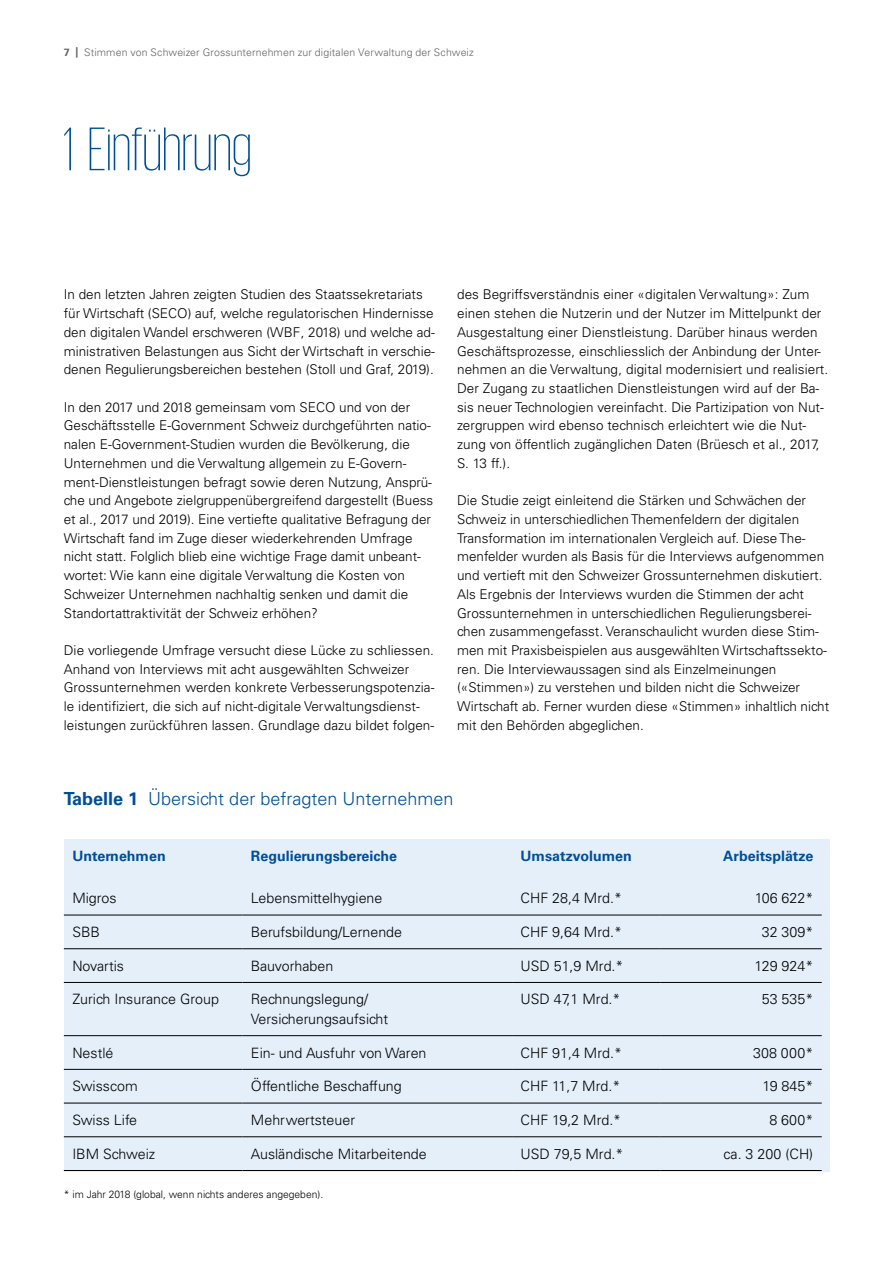
<style>
.page{position:relative;width:893px;height:1263px;background:#fff}
.page>*{position:absolute;margin:0;border:0;box-sizing:border-box;transform-origin:0 0}
.t1{font:200 63px "KPMG";color:#004e98}
.t2{font:300 18px "Univers LT Std";color:#004e98}
.t3{font:300 14.25px/19.5px "Univers LT Std";color:#000}
.t4{font:700 14.25px "Univers LT Std";color:#004e98}
.t5{font:300 13.5px/18.8px "Univers LT Std";color:#000}
.t6{font:300 10.5px "Univers LT Std";letter-spacing:.015em;color:#636466}
.t7{font:300 10.5px "Univers LT Std";color:#000}
.s1{font-weight:700}
</style>
<div class="page">
<div style="left:64px;top:839px;width:765px;height:332px;background:#e4effa"></div>
<hr style="left:64px;top:915px;width:178px;height:1px;background:#000">
<hr style="left:242px;top:915px;width:270px;height:1px;background:#000">
<hr style="left:512px;top:915px;width:148px;height:1px;background:#000">
<hr style="left:660px;top:915px;width:162px;height:1px;background:#000">
<hr style="left:64px;top:948px;width:178px;height:1px;background:#000">
<hr style="left:242px;top:948px;width:270px;height:1px;background:#000">
<hr style="left:512px;top:948px;width:148px;height:1px;background:#000">
<hr style="left:660px;top:948px;width:162px;height:1px;background:#000">
<hr style="left:64px;top:982px;width:178px;height:1px;background:#000">
<hr style="left:242px;top:982px;width:270px;height:1px;background:#000">
<hr style="left:512px;top:982px;width:148px;height:1px;background:#000">
<hr style="left:660px;top:982px;width:162px;height:1px;background:#000">
<hr style="left:64px;top:1035px;width:178px;height:1px;background:#000">
<hr style="left:242px;top:1035px;width:270px;height:1px;background:#000">
<hr style="left:512px;top:1035px;width:148px;height:1px;background:#000">
<hr style="left:660px;top:1035px;width:162px;height:1px;background:#000">
<hr style="left:64px;top:1069px;width:178px;height:1px;background:#000">
<hr style="left:242px;top:1069px;width:270px;height:1px;background:#000">
<hr style="left:512px;top:1069px;width:148px;height:1px;background:#000">
<hr style="left:660px;top:1069px;width:162px;height:1px;background:#000">
<hr style="left:64px;top:1103px;width:178px;height:1px;background:#000">
<hr style="left:242px;top:1103px;width:270px;height:1px;background:#000">
<hr style="left:512px;top:1103px;width:148px;height:1px;background:#000">
<hr style="left:660px;top:1103px;width:162px;height:1px;background:#000">
<hr style="left:64px;top:1136px;width:178px;height:1px;background:#000">
<hr style="left:242px;top:1136px;width:270px;height:1px;background:#000">
<hr style="left:512px;top:1136px;width:148px;height:1px;background:#000">
<hr style="left:660px;top:1136px;width:162px;height:1px;background:#000">
<hr style="left:64px;top:1170px;width:178px;height:1px;background:#000">
<hr style="left:242px;top:1170px;width:270px;height:1px;background:#000">
<hr style="left:512px;top:1170px;width:148px;height:1px;background:#000">
<hr style="left:660px;top:1170px;width:162px;height:1px;background:#000">
<p class="t6" style="left:64px;top:46px;width:411px"><span class="s1">7 |</span> Stimmen von Schweizer Grossunternehmen zur digitalen Verwaltung der Schweiz</p>
<h1 class="t1" style="left:63px;top:119px;width:190px">1 Einführung</h1>
<p class="t5" style="left:64px;top:285px;width:373px">In den letzten Jahren zeigten Studien des Staatssekretariats für Wirtschaft (SECO) auf, welche regulatorischen Hindernisse den digitalen Wandel erschweren (WBF, 2018) und welche ad&shy;ministrativen Belastungen aus Sicht der Wirtschaft in verschie&shy;denen Regulierungsbereichen bestehen (Stoll und Graf, 2019).</p>
<p class="t5" style="left:64px;top:397px;width:371px">In den 2017 und 2018 gemeinsam vom SECO und von der Geschäftsstelle E-Government Schweiz durchgeführten natio&shy;nalen E-Government-Studien wurden die Bevölkerung, die Unternehmen und die Verwaltung allgemein zu E-Govern&shy;ment-Dienstleistungen befragt sowie deren Nutzung, Ansprü&shy;che und Angebote zielgruppenübergreifend dargestellt (Buess et al., 2017 und 2019). Eine vertiefte qualitative Befragung der Wirtschaft fand im Zuge dieser wiederkehrenden Umfrage nicht statt. Folglich blieb eine wichtige Frage damit unbeant&shy;wortet: Wie kann eine digitale Verwaltung die Kosten von Schweizer Unternehmen nachhaltig senken und damit die Standortattraktivität der Schweiz erhöhen?</p>
<p class="t5" style="left:64px;top:641px;width:372px">Die vorliegende Umfrage versucht diese Lücke zu schliessen.<br>Anhand von Interviews mit acht ausgewählten Schweizer Grossunternehmen werden konkrete Verbesserungspotenzia&shy;le identifiziert, die sich auf nicht-digitale Verwaltungsdienst&shy;leistungen zurückführen lassen. Grundlage dazu bildet folgen-</p>
<p class="t5" style="left:457px;top:285px;width:373px">des Begriffsverständnis einer «digitalen Verwaltung»: Zum einen stehen die Nutzerin und der Nutzer im Mittelpunkt der Ausgestaltung einer Dienstleistung. Darüber hinaus werden Geschäftsprozesse, einschliesslich der Anbindung der Unter&shy;nehmen an die Verwaltung, digital modernisiert und realisiert.<br>Der Zugang zu staatlichen Dienstleistungen wird auf der Ba&shy;sis neuer Technologien vereinfacht. Die Partizipation von Nut&shy;zergruppen wird ebenso technisch erleichtert wie die Nut&shy;zung von öffentlich zugänglichen Daten (Brüesch et al., 2017, S. 13 ff.).</p>
<p class="t5" style="left:457px;top:491px;width:374px">Die Studie zeigt einleitend die Stärken und Schwächen der Schweiz in unterschiedlichen Themenfeldern der digitalen Transformation im internationalen Vergleich auf. Diese The&shy;menfelder wurden als Basis für die Interviews aufgenommen und vertieft mit den Schweizer Grossunternehmen diskutiert.<br>Als Ergebnis der Interviews wurden die Stimmen der acht Grossunternehmen in unterschiedlichen Regulierungsberei&shy;chen zusammengefasst. Veranschaulicht wurden diese Stim&shy;men mit Praxisbeispielen aus ausgewählten Wirtschaftssekto&shy;ren. Die Interviewaussagen sind als Einzelmeinungen («Stimmen») zu verstehen und bilden nicht die Schweizer Wirtschaft ab. Ferner wurden diese «Stimmen» inhaltlich nicht mit den Behörden abgeglichen.</p>
<h2 class="t2" style="left:64px;top:787px;width:391px"><span class="s1">Tabelle 1</span> Übersicht der befragten Unternehmen</h2>
<p class="t4" style="left:72px;top:848px;width:95px">Unternehmen</p>
<p class="t4" style="left:251px;top:848px;width:148px">Regulierungsbereiche</p>
<p class="t4" style="left:521px;top:848px;width:113px">Umsatzvolumen</p>
<p class="t4" style="left:723px;top:848px;width:91px">Arbeitsplätze</p>
<p class="t3" style="left:72px;top:888px;width:46px">Migros</p>
<p class="t3" style="left:251px;top:888px;width:133px">Lebensmittelhygiene</p>
<p class="t3" style="left:521px;top:888px;width:103px">CHF 28,4 Mrd.*</p>
<p class="t3" style="left:755px;top:888px;width:60px">106 622*</p>
<p class="t3" style="left:72px;top:922px;width:29px">SBB</p>
<p class="t3" style="left:251px;top:922px;width:153px">Berufsbildung/Lernende</p>
<p class="t3" style="left:521px;top:922px;width:103px">CHF 9,64 Mrd.*</p>
<p class="t3" style="left:762px;top:922px;width:53px">32 309*</p>
<p class="t3" style="left:72px;top:956px;width:53px">Novartis</p>
<p class="t3" style="left:251px;top:956px;width:84px">Bauvorhaben</p>
<p class="t3" style="left:521px;top:956px;width:104px">USD 51,9 Mrd.*</p>
<p class="t3" style="left:754px;top:956px;width:60px">129 924*</p>
<p class="t3" style="left:72px;top:990px;width:148px">Zurich Insurance Group</p>
<p class="t3" style="left:251px;top:990px;width:139px">Rechnungslegung/<br>Versicherungsaufsicht</p>
<p class="t3" style="left:521px;top:990px;width:101px">USD 47,1 Mrd.*</p>
<p class="t3" style="left:762px;top:990px;width:53px">53 535*</p>
<p class="t3" style="left:72px;top:1043px;width:43px">Nestlé</p>
<p class="t3" style="left:251px;top:1043px;width:177px">Ein- und Ausfuhr von Waren</p>
<p class="t3" style="left:521px;top:1043px;width:103px">CHF 91,4 Mrd.*</p>
<p class="t3" style="left:753px;top:1043px;width:61px">308 000*</p>
<p class="t3" style="left:72px;top:1076px;width:67px">Swisscom</p>
<p class="t3" style="left:251px;top:1076px;width:152px">Öffentliche Beschaffung</p>
<p class="t3" style="left:521px;top:1076px;width:101px">CHF 11,7 Mrd.*</p>
<p class="t3" style="left:762px;top:1076px;width:52px">19 845*</p>
<p class="t3" style="left:72px;top:1110px;width:66px">Swiss Life</p>
<p class="t3" style="left:251px;top:1110px;width:106px">Mehrwertsteuer</p>
<p class="t3" style="left:521px;top:1110px;width:102px">CHF 19,2 Mrd.*</p>
<p class="t3" style="left:769px;top:1110px;width:45px">8 600*</p>
<p class="t3" style="left:72px;top:1144px;width:84px">IBM Schweiz</p>
<p class="t3" style="left:251px;top:1144px;width:177px">Ausländische Mitarbeitende</p>
<p class="t3" style="left:521px;top:1144px;width:104px">USD 79,5 Mrd.*</p>
<p class="t3" style="left:723px;top:1144px;width:91px">ca. 3 200 (CH)</p>
<p class="t7" style="left:64px;top:1187px;width:261px">* im Jahr 2018 (global, wenn nichts anderes angegeben).</p>
</div>
